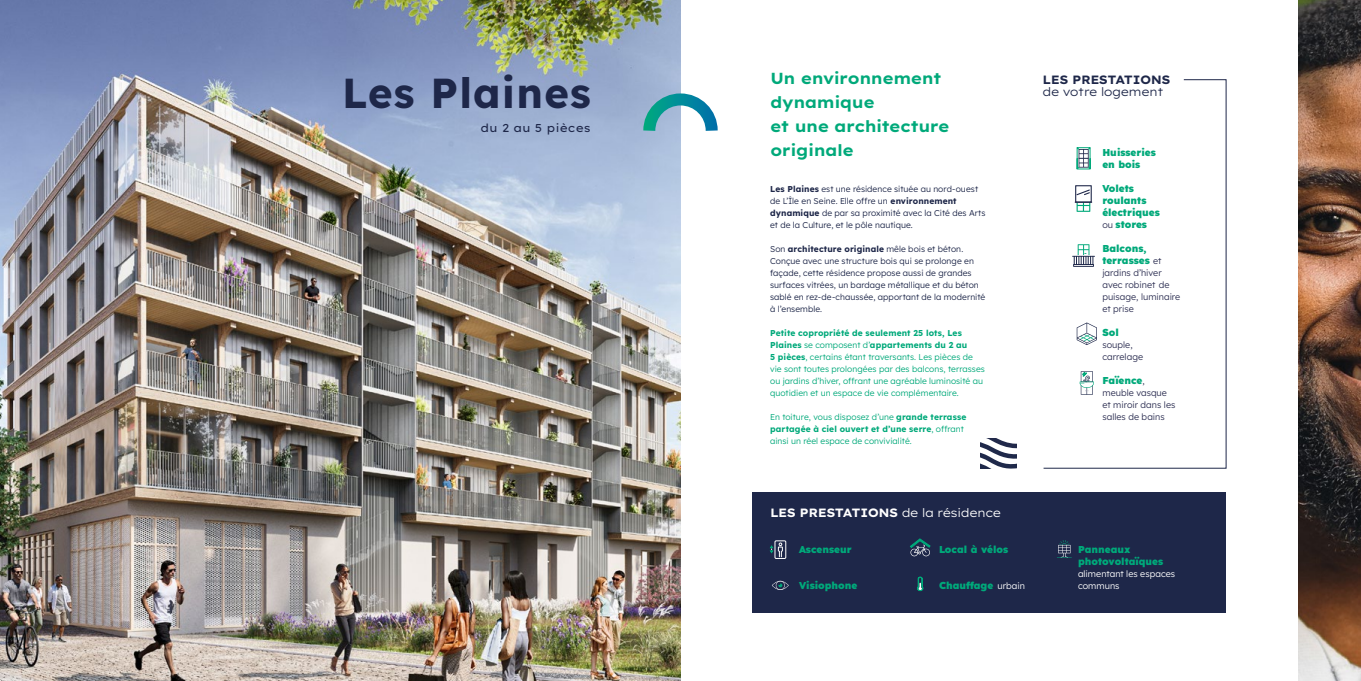
<style>
.page{position:relative;width:1361px;height:681px;background:#fff}
.page>*{position:absolute;margin:0;border:0;box-sizing:border-box;transform-origin:0 0}
.t1{font:700 41.9px "Lexend";letter-spacing:.03em;color:#1e2749}
.t2{font:700 16px/24px "Lexend Exa";letter-spacing:-.065em;color:#00a97a}
.t3{font:700 12px "Lexend Exa";letter-spacing:-.05em;color:#fff}
.t4{font:300 12px "Lexend Exa";letter-spacing:-.05em;color:#1e2749}
.t5{font:700 12px "Lexend Exa";letter-spacing:-.05em;color:#1e2749}
.t6{font:11.4px "Lexend Exa";color:#1e2749}
.t7{font:900 10px/12px "Lexend";color:#00a97a}
.t8{font:300 9px/12px "Lexend";letter-spacing:.005em;color:#2f3154}
.t9{font:300 9px/12px "Lexend";letter-spacing:.005em;color:#fff}
.t10{font:300 8.5px/12px "Lexend";letter-spacing:.005em;color:#1e2749}
.t11{font:300 8.5px/12px "Lexend";letter-spacing:.005em;color:#00a97a}
.s1{font-weight:700}
.s2{font-weight:300;font-size:9px;color:#2f3154}
.s3{font-weight:300}
.s4{font-weight:300;font-size:9px;color:#fff}
</style>
<div class="page">
<div style="left:752px;top:492px;width:474px;height:120px;background:#1e2749"></div>
<img style="left:0;top:0;width:680px;height:680px">
<img style="left:1298px;top:0;width:63px;height:680px">
<svg style="left:1043px;top:79px;width:183px;height:389px"></svg>
<svg style="left:1076px;top:146px;width:15px;height:24px"></svg>
<svg style="left:1074px;top:184px;width:19px;height:28px"></svg>
<svg style="left:1072px;top:244px;width:23px;height:23px"></svg>
<svg style="left:1076px;top:322px;width:21px;height:23px"></svg>
<svg style="left:1079px;top:371px;width:15px;height:23px"></svg>
<svg style="left:980px;top:438px;width:36px;height:30px"></svg>
<svg style="left:637px;top:87px;width:81px;height:56px"></svg>
<svg style="left:770px;top:540px;width:16px;height:19px"></svg>
<svg style="left:772px;top:580px;width:16px;height:9px"></svg>
<svg style="left:910px;top:538px;width:20px;height:18px"></svg>
<svg style="left:917px;top:576px;width:6px;height:15px"></svg>
<svg style="left:1057px;top:540px;width:14px;height:18px"></svg>
<h1 class="t1" style="left:342px;top:63px;width:250px">Les Plaines</h1>
<h3 class="t6" style="left:480px;top:119px;width:112px">du 2 au 5 pièces</h3>
<h2 class="t2" style="left:770px;top:65px;width:181px">Un environnement dynamique<br>et une architecture originale</h2>
<p class="t10" style="left:770px;top:182px;width:217px"><span class="s1">Les Plaines</span> est une résidence située au nord-ouest de L’Île en Seine. Elle offre un <span class="s1">environnement dynamique</span> de par sa proximité avec la Cité des Arts et de la Culture, et le pôle nautique.</p>
<p class="t10" style="left:770px;top:242px;width:217px">Son <span class="s1">architecture originale</span> mêle bois et béton.<br>Conçue avec une structure bois qui se prolonge en façade, cette résidence propose aussi de grandes surfaces vitrées, un bardage métallique et du béton sablé en rez-de-chaussée, apportant de la modernité à l’ensemble.</p>
<p class="t11" style="left:770px;top:326px;width:216px"><span class="s1">Petite copropriété de seulement 25 lots, Les Plaines</span> se composent d’<span class="s1">appartements du 2 au<br>5 pièces</span>, certains étant traversants. Les pièces de vie sont toutes prolongées par des balcons, terrasses ou jardins d’hiver, offrant une agréable luminosité au quotidien et un espace de vie complémentaire.</p>
<p class="t11" style="left:770px;top:410px;width:198px">En toiture, vous disposez d’une <span class="s1">grande terrasse partagée à ciel ouvert et d’une serre</span>, offrant ainsi un réel espace de convivialité.</p>
<h3 class="t5" style="left:1042px;top:71px;width:129px">LES PRESTATIONS</h3>
<h3 class="t4" style="left:1042px;top:83px;width:123px">de votre logement</h3>
<p class="t7" style="left:1102px;top:146px;width:55px">Huisseries en bois</p>
<p class="t7" style="left:1102px;top:182px;width:59px">Volets roulants électriques <span class="s2">ou</span> stores</p>
<p class="t7" style="left:1102px;top:242px;width:61px">Balcons, terrasses <span class="s2">et</span></p>
<p class="t8" style="left:1102px;top:266px;width:79px">jardins d’hiver avec robinet de puisage, luminaire et prise</p>
<p class="t7" style="left:1102px;top:326px;width:18px">Sol</p>
<p class="t8" style="left:1102px;top:338px;width:42px">souple, carrelage</p>
<p class="t7" style="left:1102px;top:374px;width:44px">Faïence<span class="s2">,</span></p>
<p class="t8" style="left:1102px;top:386px;width:75px">meuble vasque et miroir dans les salles de bains</p>
<h3 class="t3" style="left:770px;top:503px;width:233px">LES PRESTATIONS <span class="s3">de la résidence</span></h3>
<p class="t7" style="left:799px;top:542px;width:54px">Ascenseur</p>
<p class="t7" style="left:799px;top:578px;width:60px">Visiophone</p>
<p class="t7" style="left:939px;top:542px;width:71px">Local à vélos</p>
<p class="t7" style="left:939px;top:578px;width:87px">Chauffage <span class="s4">urbain</span></p>
<p class="t7" style="left:1078px;top:542px;width:87px">Panneaux photovoltaïques</p>
<p class="t9" style="left:1078px;top:566px;width:99px">alimentant les espaces communs</p>
</div>
